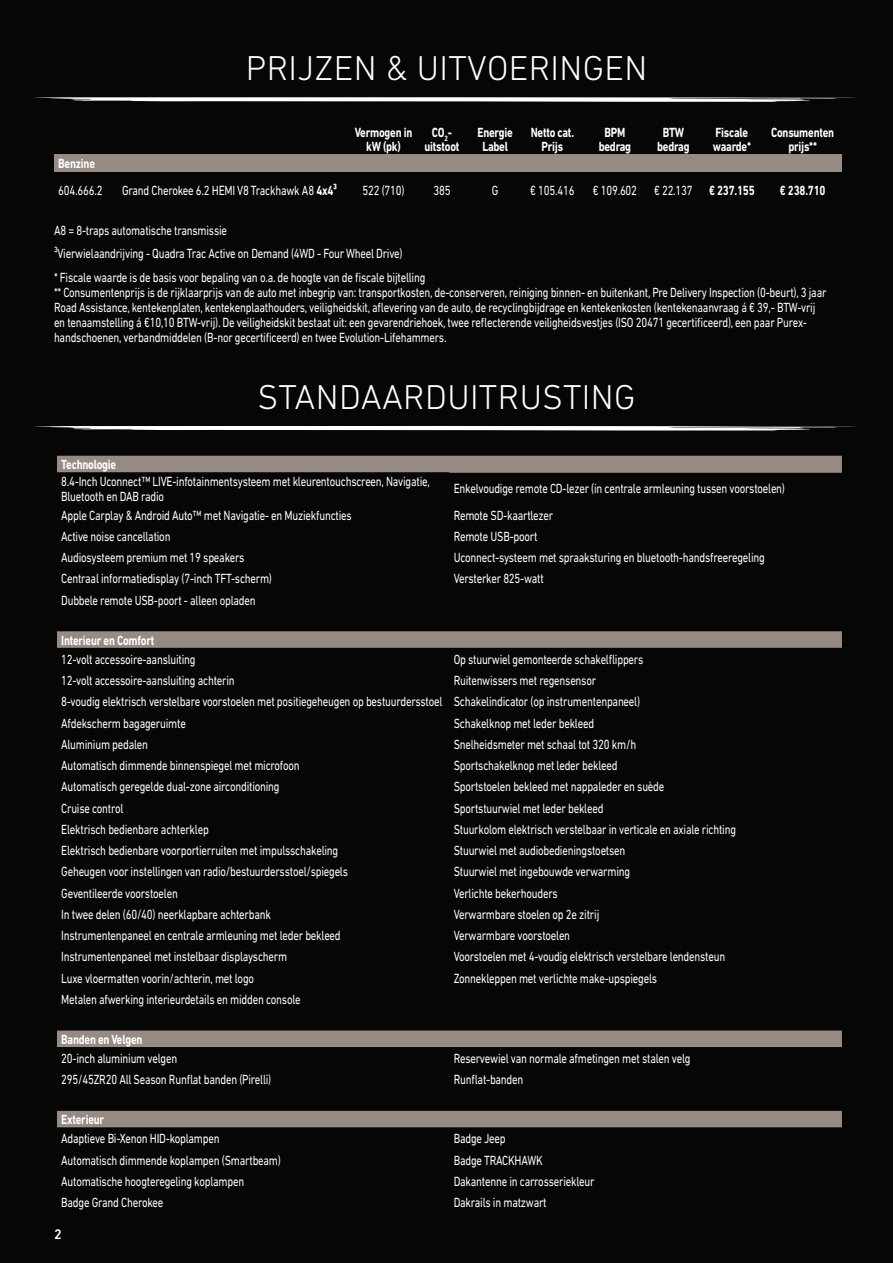
<style>
.page{position:relative;width:893px;height:1263px;background:#060605}
.page>*{position:absolute;margin:0;border:0;box-sizing:border-box;transform-origin:0 0}
.t1{font:300 35.1px "DIN Next LT Pro";letter-spacing:.01em;color:#fff}
.t2{font:500 14.1px "DIN Next LT Pro";color:#fff}
.t3{font:13.5px/15px "DIN Next LT Pro";letter-spacing:-.02em;color:#fff;scale:.8 1}
.t4{font:700 13.5px/14.2px "DIN Next LT Pro";letter-spacing:-.02em;color:#fff;text-align:center;scale:.8 1}
.s1{font-weight:700}
.s2{font-weight:400}
</style>
<div class="page">
<div style="left:54px;top:154px;width:788px;height:18px;background:#968a82"></div>
<svg style="left:34px;top:97px;width:823px;height:5px;background:#b6b6b5"></svg>
<svg style="left:34px;top:426px;width:823px;height:4px;background:#d7d7d7"></svg>
<svg style="left:57px;top:456px;width:785px;height:671px"></svg>
<hr style="left:449px;top:472px;width:393px;height:1px;background:#968a82">
<h1 class="t1" style="left:246px;top:48px;width:403px">PRIJZEN &amp; UITVOERINGEN</h1>
<p class="t4" style="left:355px;top:125px;width:74px">Vermogen in kW (pk)</p>
<p class="t4" style="left:425px;top:125px;width:45px">CO<sub>2</sub>- uitstoot</p>
<p class="t4" style="left:477px;top:125px;width:46px">Energie<br>Label</p>
<p class="t4" style="left:531px;top:125px;width:56px">Netto cat.<br>Prijs</p>
<p class="t4" style="left:599px;top:125px;width:42px">BPM bedrag</p>
<p class="t4" style="left:657px;top:125px;width:42px">BTW bedrag</p>
<p class="t4" style="left:713px;top:125px;width:49px;text-align:left">Fiscale waarde*</p>
<p class="t4" style="left:771px;top:125px;width:80px">Consumenten prijs**</p>
<p class="t4" style="left:58px;top:157px;width:47px">Benzine</p>
<p class="t3" style="left:58px;top:183px;width:57px">604.666.2</p>
<p class="t3" style="left:122px;top:183px;width:270px">Grand Cherokee 6.2 HEMI V8 Trackhawk A8 <span class="s1">4x4³</span></p>
<p class="t3" style="left:362px;top:183px;width:54px">522 (710)</p>
<p class="t3" style="left:433px;top:183px;width:23px">385</p>
<p class="t3" style="left:492px;top:183px;width:10px">G</p>
<p class="t3" style="left:530px;top:183px;width:57px">€ 105.416</p>
<p class="t3" style="left:593px;top:183px;width:57px">€ 109.602</p>
<p class="t4" style="left:654px;top:184px;width:127px"><span class="s2">€ 22.137</span> € 237.155</p>
<p class="t4" style="left:780px;top:184px;width:59px">€ 238.710</p>
<p class="t3" style="left:54px;top:218px;width:466px;line-height:23.5px">A8 = 8-traps automatische transmissie<br>³Vierwielaandrijving - Quadra Trac Active on Demand (4WD - Four Wheel Drive)<br>* Fiscale waarde is de basis voor bepaling van o.a. de hoogte van de fiscale bijtelling</p>
<p class="t3" style="left:54px;top:285px;width:967px">** Consumentenprijs is de rijklaarprijs van de auto met inbegrip van: transportkosten, de-conserveren, reiniging binnen- en buitenkant, Pre Delivery Inspection (0-beurt), 3 jaar Road Assistance, kentekenplaten, kentekenplaathouders, veiligheidskit, aflevering van de auto, de recyclingbijdrage en kentekenkosten (kentekenaanvraag á € 39,- BTW-vrij en tenaamstelling á €10,10 BTW-vrij). De veiligheidskit bestaat uit: een gevarendriehoek, twee reflecterende veiligheidsvestjes (ISO 20471 gecertificeerd), een paar Purex&shy;handschoenen, verbandmiddelen (B-nor gecertificeerd) en twee Evolution-Lifehammers.</p>
<h1 class="t1" style="left:257px;top:377px;width:379px">STANDAARDUITRUSTING</h1>
<p class="t4" style="left:61px;top:457px;width:70px">Technologie</p>
<p class="t3" style="left:61px;top:473px;width:462px">8.4-Inch Uconnect™ LIVE-infotainmentsysteem met kleurentouchscreen, Navigatie,<br>Bluetooth en DAB radio</p>
<p class="t3" style="left:454px;top:481px;width:416px">Enkelvoudige remote CD-lezer (in centrale armleuning tussen voorstoelen)</p>
<p class="t3" style="left:61px;top:507px;width:365px">Apple Carplay &amp; Android Auto™ met Navigatie- en Muziekfuncties</p>
<p class="t3" style="left:454px;top:507px;width:126px">Remote SD-kaartlezer</p>
<p class="t3" style="left:61px;top:529px;width:138px">Active noise cancellation</p>
<p class="t3" style="left:454px;top:529px;width:106px">Remote USB-poort</p>
<p class="t3" style="left:61px;top:550px;width:231px">Audiosysteem premium met 19 speakers</p>
<p class="t3" style="left:454px;top:550px;width:390px">Uconnect-systeem met spraaksturing en bluetooth-handsfreeregeling</p>
<p class="t3" style="left:61px;top:571px;width:265px">Centraal informatiedisplay (7-inch TFT-scherm)</p>
<p class="t3" style="left:454px;top:571px;width:114px">Versterker 825-watt</p>
<p class="t3" style="left:61px;top:592px;width:245px">Dubbele remote USB-poort - alleen opladen</p>
<p class="t4" style="left:61px;top:633px;width:118px">Interieur en Comfort</p>
<p class="t3" style="left:61px;top:651px;width:169px">12-volt accessoire-aansluiting</p>
<p class="t3" style="left:454px;top:651px;width:239px">Op stuurwiel gemonteerde schakelflippers</p>
<p class="t3" style="left:61px;top:673px;width:218px">12-volt accessoire-aansluiting achterin</p>
<p class="t3" style="left:61px;top:669px;width:725px;line-height:21.3px;text-indent:392px">Ruitenwissers met regensensor<br>8-voudig elektrisch verstelbare voorstoelen met positiegeheugen op bestuurdersstoel Schakelindicator (op instrumentenpaneel)<br>Afdekscherm bagageruimte</p>
<p class="t3" style="left:454px;top:715px;width:177px">Schakelknop met leder bekleed</p>
<p class="t3" style="left:61px;top:736px;width:110px">Aluminium pedalen</p>
<p class="t3" style="left:454px;top:736px;width:230px">Snelheidsmeter met schaal tot 320 km/h</p>
<p class="t3" style="left:61px;top:758px;width:300px">Automatisch dimmende binnenspiegel met microfoon</p>
<p class="t3" style="left:454px;top:758px;width:206px">Sportschakelknop met leder bekleed</p>
<p class="t3" style="left:61px;top:779px;width:275px">Automatisch geregelde dual-zone airconditioning</p>
<p class="t3" style="left:454px;top:779px;width:265px">Sportstoelen bekleed met nappaleder en suède</p>
<p class="t3" style="left:61px;top:800px;width:79px">Cruise control</p>
<p class="t3" style="left:454px;top:800px;width:189px">Sportstuurwiel met leder bekleed</p>
<p class="t3" style="left:61px;top:821px;width:186px">Elektrisch bedienbare achterklep</p>
<p class="t3" style="left:454px;top:821px;width:355px">Stuurkolom elektrisch verstelbaar in verticale en axiale richting</p>
<p class="t3" style="left:61px;top:843px;width:348px">Elektrisch bedienbare voorportierruiten met impulsschakeling</p>
<p class="t3" style="left:454px;top:843px;width:216px">Stuurwiel met audiobedieningstoetsen</p>
<p class="t3" style="left:61px;top:864px;width:360px">Geheugen voor instellingen van radio/bestuurdersstoel/spiegels</p>
<p class="t3" style="left:454px;top:864px;width:222px">Stuurwiel met ingebouwde verwarming</p>
<p class="t3" style="left:61px;top:885px;width:147px">Geventileerde voorstoelen</p>
<p class="t3" style="left:454px;top:885px;width:132px">Verlichte bekerhouders</p>
<p class="t3" style="left:61px;top:907px;width:264px">In twee delen (60/40) neerklapbare achterbank</p>
<p class="t3" style="left:454px;top:907px;width:184px">Verwarmbare stoelen op 2e zitrij</p>
<p class="t3" style="left:61px;top:928px;width:351px">Instrumentenpaneel en centrale armleuning met leder bekleed</p>
<p class="t3" style="left:454px;top:928px;width:147px">Verwarmbare voorstoelen</p>
<p class="t3" style="left:61px;top:949px;width:284px">Instrumentenpaneel met instelbaar displayscherm</p>
<p class="t3" style="left:454px;top:949px;width:341px">Voorstoelen met 4-voudig elektrisch verstelbare lendensteun</p>
<p class="t3" style="left:61px;top:970px;width:243px">Luxe vloermatten voorin/achterin, met logo</p>
<p class="t3" style="left:454px;top:970px;width:256px">Zonnekleppen met verlichte make-upspiegels</p>
<p class="t3" style="left:61px;top:992px;width:301px">Metalen afwerking interieurdetails en midden console</p>
<p class="t4" style="left:61px;top:1032px;width:103px">Banden en Velgen</p>
<p class="t3" style="left:61px;top:1051px;width:147px">20-inch aluminium velgen</p>
<p class="t3" style="left:454px;top:1051px;width:297px">Reservewiel van normale afmetingen met stalen velg</p>
<p class="t3" style="left:61px;top:1072px;width:264px">295/45ZR20 All Season Runflat banden (Pirelli)</p>
<p class="t3" style="left:454px;top:1072px;width:89px">Runflat-banden</p>
<p class="t4" style="left:61px;top:1112px;width:55px">Exterieur</p>
<p class="t3" style="left:61px;top:1131px;width:200px">Adaptieve Bi-Xenon HID-koplampen</p>
<p class="t3" style="left:454px;top:1131px;width:67px">Badge Jeep</p>
<p class="t3" style="left:61px;top:1152px;width:276px">Automatisch dimmende koplampen (Smartbeam)</p>
<p class="t3" style="left:454px;top:1152px;width:113px">Badge TRACKHAWK</p>
<p class="t3" style="left:61px;top:1173px;width:230px">Automatische hoogteregeling koplampen</p>
<p class="t3" style="left:454px;top:1173px;width:178px">Dakantenne in carrosseriekleur</p>
<p class="t3" style="left:61px;top:1195px;width:129px">Badge Grand Cherokee</p>
<p class="t3" style="left:454px;top:1195px;width:118px">Dakrails in matzwart</p>
<p class="t2" style="left:54px;top:1226px;width:9px">2</p>
</div>
